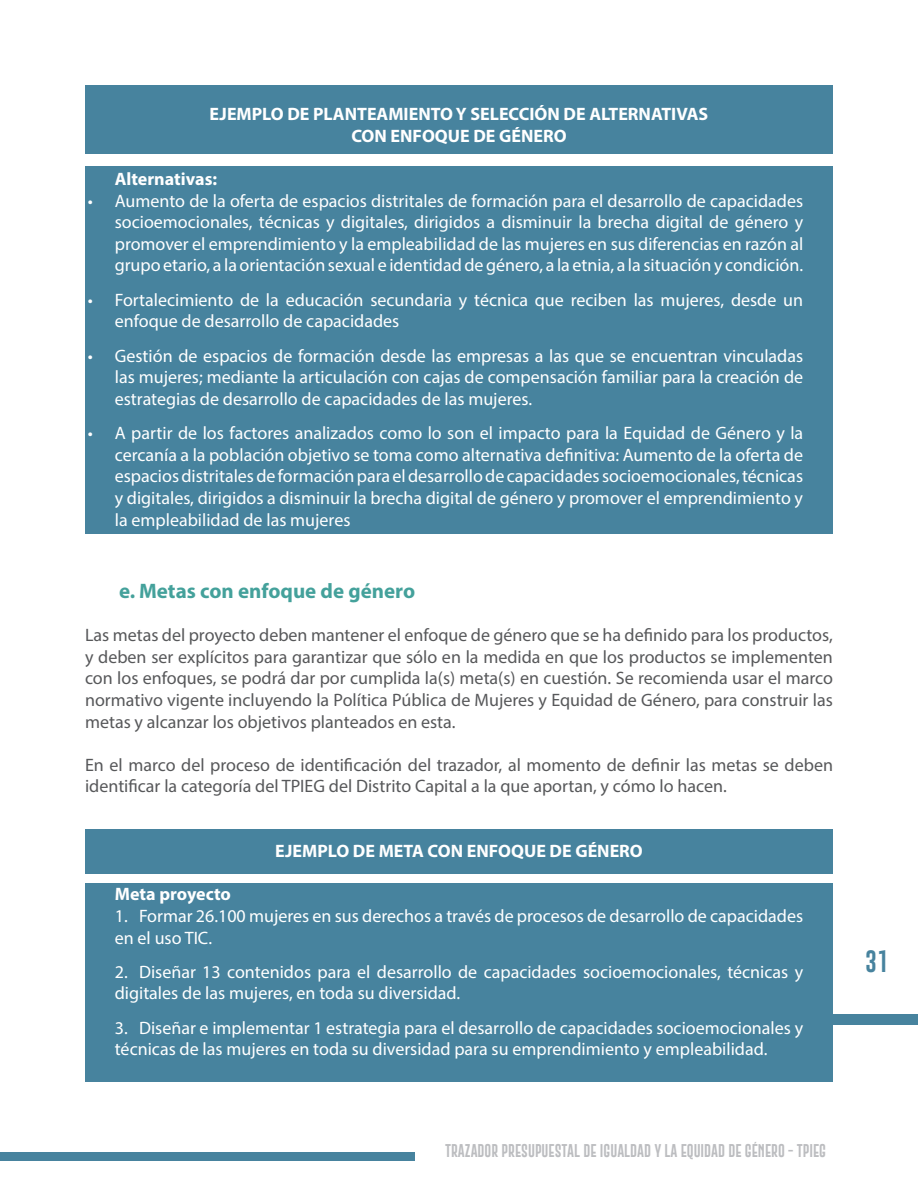
<style>
.page{position:relative;width:918px;height:1188px;background:#fff}
.page>*{position:absolute;margin:0;border:0;box-sizing:border-box;transform-origin:0 0}
.t1{font:22.5px "Gobold Extra 2";color:#47839e}
.t2{font:700 21px "Myriad Pro";color:#44a19b}
.t3{font:18px/21.6px "Myriad Pro";color:#fff}
.t4{font:18px/21.6px "Myriad Pro";color:#57585a;text-align:justify}
.t5{font:700 18px/21.6px "Myriad Pro";color:#fff;text-align:center}
.t6{font:13.5px "Gobold Extra 2";color:#bcbdc0}
</style>
<div class="page">
<div style="left:0;top:1152px;width:415px;height:9px;background:#47839e"></div>
<div style="left:833px;top:1014px;width:85px;height:11px;background:#47839e"></div>
<div style="left:85px;top:85px;width:748px;height:69px;background:#47839e"></div>
<div style="left:85px;top:166px;width:748px;height:368px;background:#47839e"></div>
<div style="left:85px;top:829px;width:748px;height:44px;background:#47839e"></div>
<div style="left:85px;top:883px;width:748px;height:199px;background:#47839e"></div>
<p class="t5" style="left:210px;top:103px;width:500px">EJEMPLO DE PLANTEAMIENTO Y SELECCIÓN DE ALTERNATIVAS<br>CON ENFOQUE DE GÉNERO</p>
<p class="t5" style="left:115px;top:167px;width:104px">Alternativas:</p>
<p class="t3" style="left:115px;top:189px;width:690px;text-align:justify;text-indent:-27px">• Aumento de la oferta de espacios distritales de formación para el desarrollo de capacidades socioemocionales, técnicas y digitales, dirigidos a disminuir la brecha digital de género y promover el emprendimiento y la empleabilidad de las mujeres en sus diferencias en razón al grupo etario, a la orientación sexual e identidad de género, a la etnia, a la situación y condición.</p>
<p class="t3" style="left:115px;top:289px;width:690px;text-indent:-27px">• Fortalecimiento de la educación secundaria y técnica que reciben las mujeres, desde un enfoque de desarrollo de capacidades</p>
<p class="t3" style="left:115px;top:345px;width:690px;text-align:justify;text-indent:-27px">• Gestión de espacios de formación desde las empresas a las que se encuentran vinculadas las mujeres; mediante la articulación con cajas de compensación familiar para la creación de estrategias de desarrollo de capacidades de las mujeres.</p>
<p class="t3" style="left:115px;top:422px;width:690px;text-align:justify;text-indent:-27px">• A partir de los factores analizados como lo son el impacto para la Equidad de Género y la cercanía a la población objetivo se toma como alternativa definitiva: Aumento de la oferta de espacios distritales de formación para el desarrollo de capacidades socioemocionales, técnicas y digitales, dirigidos a disminuir la brecha digital de género y promover el emprendimiento y la empleabilidad de las mujeres</p>
<p class="t2" style="left:119px;top:577px;width:298px">e. Metas con enfoque de género</p>
<p class="t4" style="left:85px;top:624px;width:749px">Las metas del proyecto deben mantener el enfoque de género que se ha definido para los productos, y deben ser explícitos para garantizar que sólo en la medida en que los productos se implementen con los enfoques, se podrá dar por cumplida la(s) meta(s) en cuestión. Se recomienda usar el marco normativo vigente incluyendo la Política Pública de Mujeres y Equidad de Género, para construir las metas y alcanzar los objetivos planteados en esta.</p>
<p class="t4" style="left:85px;top:754px;width:750px">En el marco del proceso de identificación del trazador, al momento de definir las metas se deben identificar la categoría del TPIEG del Distrito Capital a la que aportan, y cómo lo hacen.</p>
<p class="t5" style="left:275px;top:840px;width:369px">EJEMPLO DE META CON ENFOQUE DE GÉNERO</p>
<p class="t5" style="left:115px;top:883px;width:118px">Meta proyecto</p>
<p class="t3" style="left:115px;top:905px;width:690px">1. Formar 26.100 mujeres en sus derechos a través de procesos de desarrollo de capacidades en el uso TIC.</p>
<p class="t3" style="left:115px;top:961px;width:690px">2. Diseñar 13 contenidos para el desarrollo de capacidades socioemocionales, técnicas y digitales de las mujeres, en toda su diversidad.</p>
<p class="t3" style="left:115px;top:1017px;width:690px">3. Diseñar e implementar 1 estrategia para el desarrollo de capacidades socioemocionales y técnicas de las mujeres en toda su diversidad para su emprendimiento y empleabilidad.</p>
<p class="t6" style="left:445px;top:1142px;width:383px">TRAZADOR PRESUPUESTAL DE IGUALDAD Y LA EQUIDAD DE GÉNERO - TPIEG</p>
<p class="t1" style="left:865px;top:946px;width:25px">31</p>
</div>
